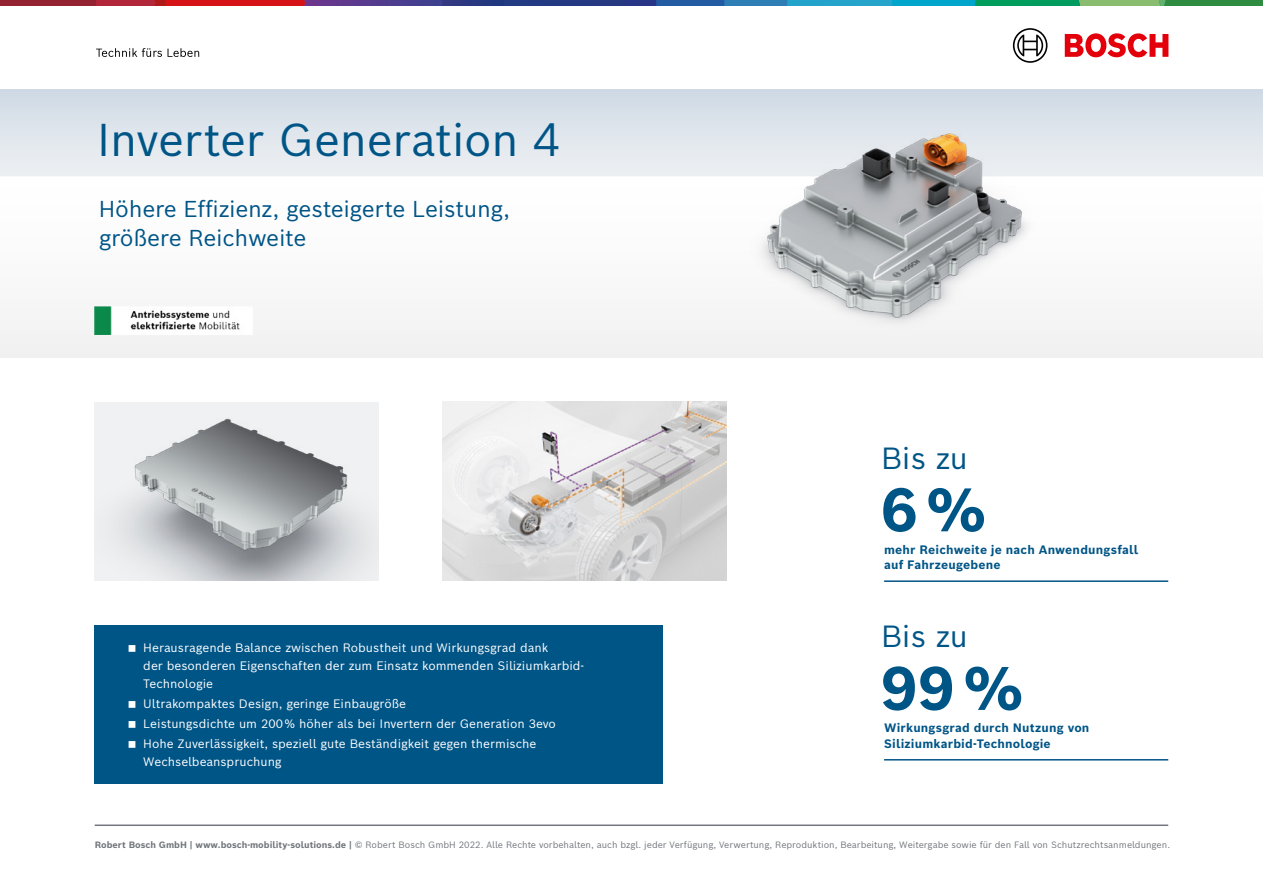
<style>
.page{position:relative;width:1263px;height:893px;background:#fff}
.page>*{position:absolute;margin:0;border:0;box-sizing:border-box;transform-origin:0 0}
.t1{font:700 60px "Bosch Sans";color:#005587}
.t2{font:45px "Bosch Sans";letter-spacing:-.01em;color:#005587}
.t3{font:30px "Bosch Sans";color:#005587}
.t4{font:22.5px/28.5px "Bosch Sans";letter-spacing:-.01em;color:#005587}
.t5{font:12px/17.9px "Bosch Sans";color:#fff}
.t6{font:700 12px/15.8px "Bosch Sans";letter-spacing:.015em;color:#005587}
.t7{font:9px "Bosch Sans";color:#71767c}
.s1{font-weight:700}
</style>
<div class="page">
<img style="left:95px;top:402px;width:284px;height:178px">
<svg style="left:96px;top:48px;width:66px;height:9px"></svg>
<svg style="left:168px;top:48px;width:31px;height:9px"></svg>
<img style="left:0;top:89px;width:1263px;height:268px">
<img style="left:713px;top:89px;width:378px;height:268px">
<img style="left:442px;top:402px;width:284px;height:178px">
<hr style="left:884px;top:580px;width:284px;height:2px;background:#005587">
<hr style="left:884px;top:759px;width:284px;height:1px;background:#005587">
<img style="left:95px;top:306px;width:158px;height:29px">
<div style="left:95px;top:625px;width:568px;height:159px;background:#005587"></div>
<hr style="left:95px;top:824px;width:1073px;height:2px;background:#71767c">
<svg style="left:1065px;top:33px;width:103px;height:24px"></svg>
<svg style="left:1013px;top:28px;width:34px;height:35px"></svg>
<svg style="left:0;top:0;width:1263px;height:6px"></svg>
<h2 class="t2" style="left:96px;top:110px;width:466px">Inverter Generation 4</h2>
<h3 class="t4" style="left:99px;top:194px;width:413px">Höhere Effizienz, gesteigerte Leistung, größere Reichweite</h3>
<p class="t5" style="left:143px;top:638px;width:442px">Herausragende Balance zwischen Robustheit und Wirkungsgrad dank<br>der besonderen Eigenschaften der zum Einsatz kommenden Siliziumkarbid-<br>Technologie</p>
<p class="t5" style="left:143px;top:693px;width:414px;line-height:20.1px">Ultrakompaktes Design, geringe Einbaugröße<br>Leistungsdichte um 200 % höher als bei Invertern der Generation 3evo<br>Hohe Zuverlässigkeit, speziell gute Beständigkeit gegen thermische</p>
<p class="t5" style="left:143px;top:752px;width:140px">Wechselbeanspruchung</p>
<h3 class="t3" style="left:881px;top:438px;width:89px">Bis zu</h3>
<h1 class="t1" style="left:881px;top:469px;width:107px">6 %</h1>
<p class="t6" style="left:884px;top:541px;width:256px">mehr Reichweite je nach Anwendungsfall auf Fahrzeugebene</p>
<h3 class="t3" style="left:881px;top:616px;width:89px">Bis zu</h3>
<h1 class="t1" style="left:881px;top:648px;width:145px">99 %</h1>
<p class="t6" style="left:884px;top:720px;width:207px">Wirkungsgrad durch Nutzung von<br>Siliziumkarbid-Technologie</p>
<p class="t7" style="left:95px;top:839px;width:1077px"><span class="s1">Robert Bosch GmbH | www.bosch-mobility-solutions.de |</span> © Robert Bosch GmbH 2022. Alle Rechte vorbehalten, auch bzgl. jeder Verfügung, Verwertung, Reproduktion, Bearbeitung, Weitergabe sowie für den Fall von Schutzrechtsanmeldungen.</p>
</div>
